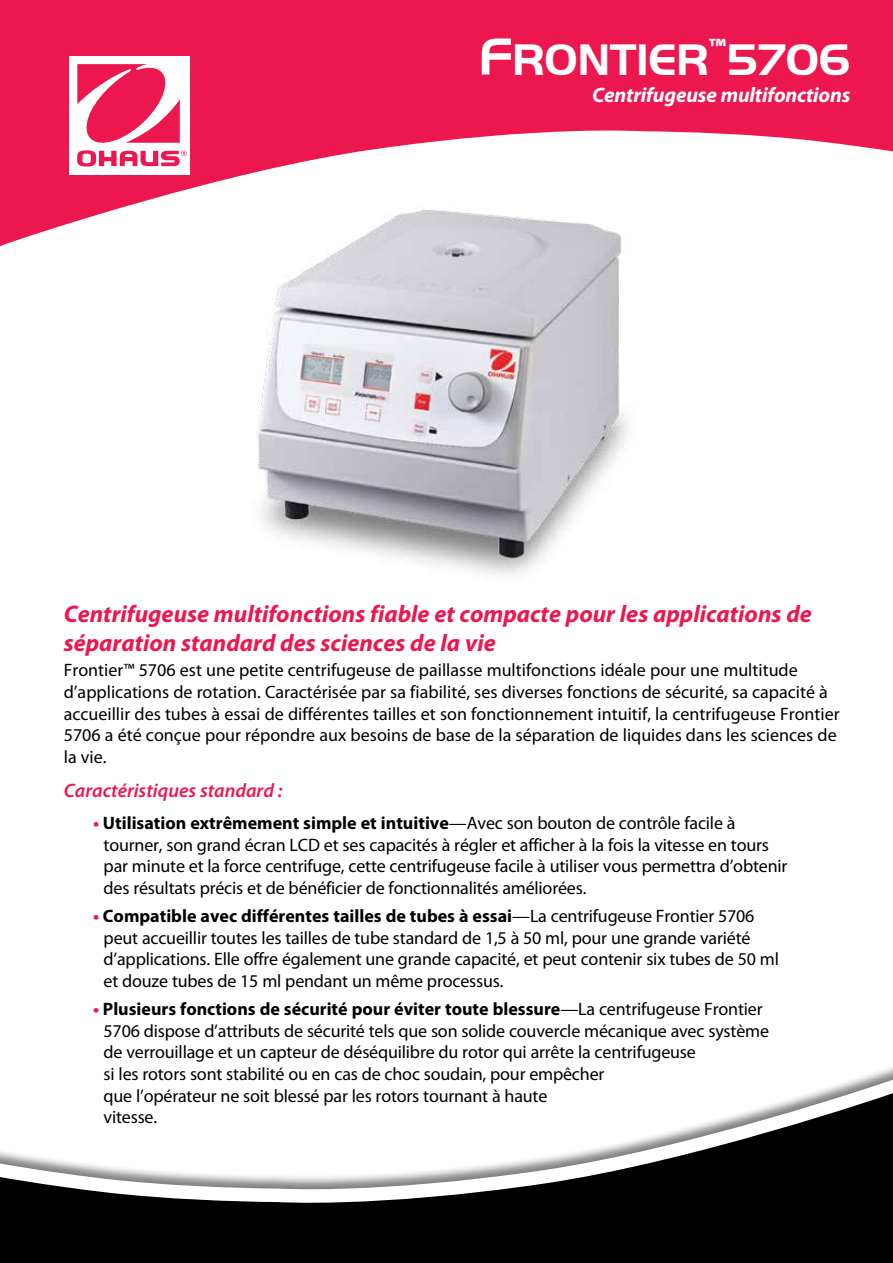
<style>
.page{position:relative;width:893px;height:1263px;background:#fff}
.page>*{position:absolute;margin:0;border:0;box-sizing:border-box;transform-origin:0 0}
.t1{font:700 45.9px "Handel Got D";letter-spacing:-.01em;color:#fff}
.t2{font:italic 700 24px/28.8px "Myriad Pro";color:#ed174f}
.t3{font:italic 700 21px "Myriad Pro";letter-spacing:-.01em;color:#fff}
.t4{font:italic 600 19.5px "Myriad Pro";color:#ed174f}
.t5{font:18px/21.6px "Myriad Pro";letter-spacing:-.01em;color:#000}
.s1{font-size:54px}
.s2{font-weight:700;color:#ed174f}
.s3{font-weight:700}
</style>
<div class="page">
<img style="left:257px;top:255px;width:371px;height:320px">
<svg style="left:0;top:0;width:893px;height:255px;fill:#ed174f"></svg>
<div style="left:69px;top:56px;width:121px;height:118px;background:#fff"></div>
<svg style="left:77px;top:64px;width:110px;height:102px"></svg>
<svg style="left:0;top:1077px;width:893px;height:186px"></svg>
<h1 class="t1" style="left:478px;top:33px;width:373px"><span class="s1">F</span>RONTIER<sup>™</sup>5706</h1>
<p class="t3" style="left:592px;top:83px;width:260px">Centrifugeuse multifonctions</p>
<h2 class="t2" style="left:64px;top:600px;width:750px">Centrifugeuse multifonctions fiable et compacte pour les applications de séparation standard des sciences de la vie</h2>
<p class="t5" style="left:64px;top:660px;width:777px">Frontier™ 5706 est une petite centrifugeuse de paillasse multifonctions idéale pour une multitude d’applications de rotation. Caractérisée par sa fiabilité, ses diverses fonctions de sécurité, sa capacité à accueillir des tubes à essai de différentes tailles et son fonctionnement intuitif, la centrifugeuse Frontier 5706 a été conçue pour répondre aux besoins de base de la séparation de liquides dans les sciences de la vie.</p>
<p class="t4" style="left:64px;top:779px;width:220px">Caractéristiques standard :</p>
<p class="t5" style="left:104px;top:812px;width:685px;text-indent:-11px"><span class="s2">•</span> <span class="s3">Utilisation extrêmement simple et intuitive</span>—Avec son bouton de contrôle facile à tourner, son grand écran LCD et ses capacités à régler et afficher à la fois la vitesse en tours par minute et la force centrifuge, cette centrifugeuse facile à utiliser vous permettra d’obtenir des résultats précis et de bénéficier de fonctionnalités améliorées.</p>
<p class="t5" style="left:104px;top:906px;width:677px;text-indent:-11px"><span class="s2">•</span> <span class="s3">Compatible avec différentes tailles de tubes à essai</span>—La centrifugeuse Frontier 5706 peut accueillir toutes les tailles de tube standard de 1,5 à 50 ml, pour une grande variété d’applications. Elle offre également une grande capacité, et peut contenir six tubes de 50 ml et douze tubes de 15 ml pendant un même processus.</p>
<p class="t5" style="left:104px;top:999px;width:667px;text-indent:-11px"><span class="s2">•</span> <span class="s3">Plusieurs fonctions de sécurité pour éviter toute blessure</span>—La centrifugeuse Frontier 5706 dispose d’attributs de sécurité tels que son solide couvercle mécanique avec système de verrouillage et un capteur de déséquilibre du rotor qui arrête la centrifugeuse<br>si les rotors sont stabilité ou en cas de choc soudain, pour empêcher<br>que l’opérateur ne soit blessé par les rotors tournant à haute<br>vitesse.</p>
</div>
